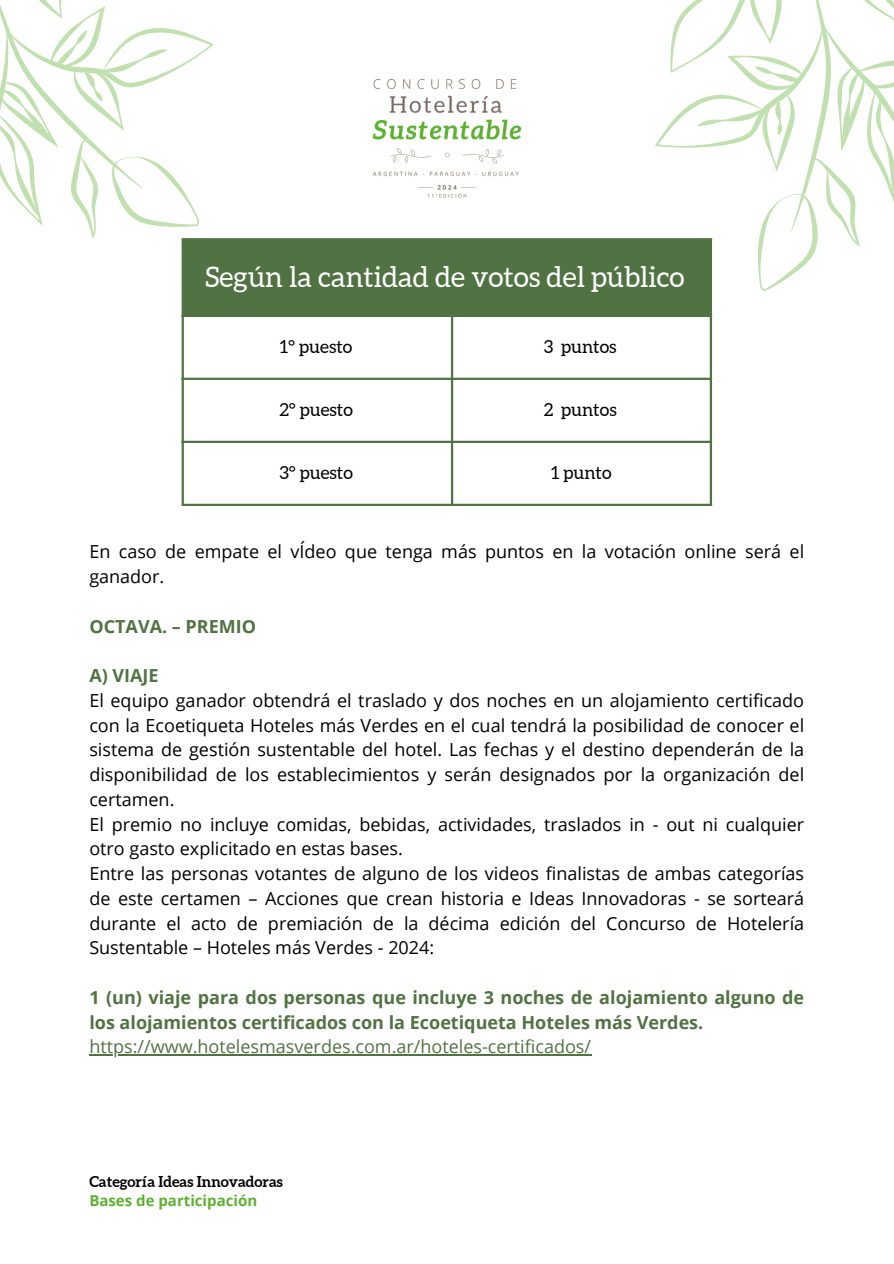
<style>
.page{position:relative;width:894px;height:1264px;background:#fff}
.page>*{position:absolute;margin:0;border:0;box-sizing:border-box;transform-origin:0 0}
.t1{font:28.5px "Aleo";color:#fff}
.t2{font:18px/24.8px "Open Sans";color:#000}
.t3{font:700 18px/24.8px "Open Sans";color:#517343}
.t4{font:18px "Open Sans";color:#517343}
.t5{font:18px "Aleo";color:#000}
.t6{font:700 15px "Aleo";color:#000}
.t7{font:700 15px "Open Sans";color:#5db131}
</style>
<div class="page">
<svg style="left:655px;top:0;width:238px;height:304px"></svg>
<svg style="left:0;top:0;width:214px;height:239px"></svg>
<hr style="left:89px;top:1054px;width:502px;height:1px;background:#517343">
<img style="left:372px;top:79px;width:150px;height:119px">
<div style="left:182px;top:239px;width:529px;height:77px;background:#517343"></div>
<hr style="left:181px;top:240px;width:3px;height:264px;background:#517343">
<hr style="left:451px;top:317px;width:2px;height:187px;background:#517343">
<hr style="left:709px;top:240px;width:2px;height:264px;background:#517343">
<hr style="left:181px;top:238px;width:530px;height:2px;background:#517343">
<hr style="left:181px;top:315px;width:530px;height:2px;background:#517343">
<hr style="left:181px;top:378px;width:530px;height:2px;background:#517343">
<hr style="left:181px;top:441px;width:530px;height:2px;background:#517343">
<hr style="left:181px;top:504px;width:530px;height:2px;background:#517343">
<h1 class="t1" style="left:205px;top:260px;width:481px">Según la cantidad de votos del público</h1>
<p class="t5" style="left:280px;top:336px;width:74px">1° puesto</p>
<p class="t5" style="left:543px;top:336px;width:74px">3 puntos</p>
<p class="t5" style="left:279px;top:399px;width:75px">2° puesto</p>
<p class="t5" style="left:543px;top:399px;width:74px">2 puntos</p>
<p class="t5" style="left:279px;top:462px;width:75px">3° puesto</p>
<p class="t5" style="left:551px;top:462px;width:62px">1 punto</p>
<p class="t2" style="left:89px;top:539px;width:716px">En caso de empate el vÍdeo que tenga más puntos en la votación online será el ganador.</p>
<p class="t3" style="left:89px;top:613px;width:168px">OCTAVA. – PREMIO</p>
<p class="t3" style="left:89px;top:662px;width:71px">A) VIAJE</p>
<p class="t2" style="left:89px;top:687px;width:716px">El equipo ganador obtendrá el traslado y dos noches en un alojamiento certificado con la Ecoetiqueta Hoteles más Verdes en el cual tendrá la posibilidad de conocer el sistema de gestión sustentable del hotel. Las fechas y el destino dependerán de la disponibilidad de los establecimientos y serán designados por la organización del certamen.<br>El premio no incluye comidas, bebidas, actividades, traslados in - out ni cualquier otro gasto explicitado en estas bases.<br>Entre las personas votantes de alguno de los videos finalistas de ambas categorías de este certamen – Acciones que crean historia e Ideas Innovadoras - se sorteará durante el acto de premiación de la décima edición del Concurso de Hotelería Sustentable – Hoteles más Verdes - 2024:</p>
<p class="t3" style="left:89px;top:984px;width:716px">1 (un) viaje para dos personas que incluye 3 noches de alojamiento alguno de los alojamientos certificados con la Ecoetiqueta Hoteles más Verdes.</p>
<p class="t4" style="left:89px;top:1034px;width:503px">https://www.hotelesmasverdes.com.ar/hoteles-certificados/</p>
<p class="t6" style="left:89px;top:1173px;width:195px">Categoría Ideas Innovadoras</p>
<p class="t7" style="left:89px;top:1189px;width:169px">Bases de participación</p>
</div>
